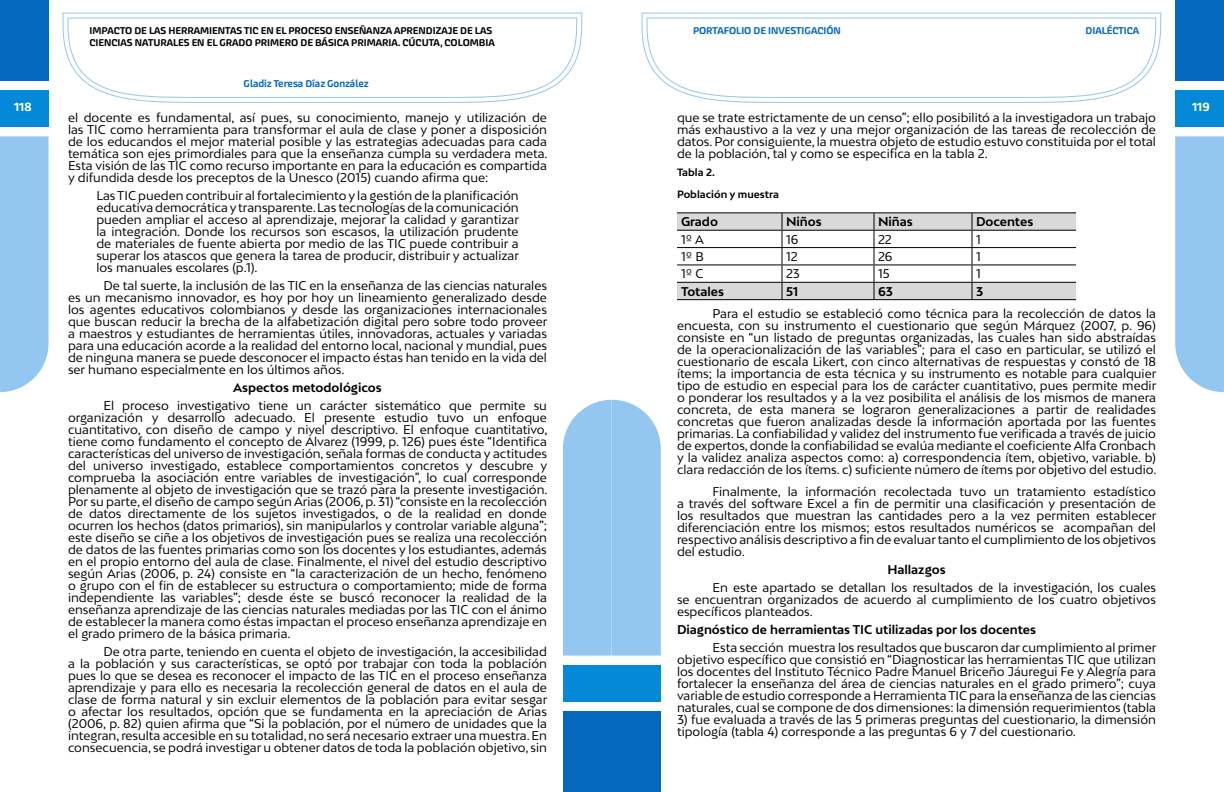
<style>
.page{position:relative;width:1224px;height:792px;background:#fff}
.page>*{position:absolute;margin:0;border:0;box-sizing:border-box;transform-origin:0 0}
.t1{font:12px/12px "Bw Mitga";color:#000;text-align:justify}
.t2{font:700 12px "Bw Mitga";color:#000}
.t3{font:500 12px "Akceler Aalt";color:#fff}
.t4{font:500 10px/12px "Akceler Aalt";color:#000}
.t5{font:500 10px "Akceler Aalt";color:#0068c2}
.t6{font:700 10px "Bw Mitga";color:#000}
</style>
<div class="page">
<div style="left:0;top:0;width:49px;height:81px;background:#0468be"></div>
<div style="left:0;top:90px;width:49px;height:37px;background:#0489d8"></div>
<div style="left:0;top:136px;width:49px;height:256px;background:#93c6f1"></div>
<div style="left:563px;top:711px;width:49px;height:81px;background:#0468be"></div>
<div style="left:563px;top:665px;width:49px;height:37px;background:#0489d8"></div>
<svg style="left:62px;top:12px;width:521px;height:91px"></svg>
<svg style="left:67px;top:17px;width:511px;height:81px"></svg>
<div style="left:1175px;top:0;width:49px;height:81px;background:#0468be"></div>
<div style="left:1175px;top:90px;width:49px;height:37px;background:#0489d8"></div>
<div style="left:1175px;top:136px;width:49px;height:256px;background:#93c6f1"></div>
<div style="left:612px;top:711px;width:49px;height:81px;background:#0468be"></div>
<div style="left:612px;top:665px;width:49px;height:37px;background:#0489d8"></div>
<div style="left:563px;top:400px;width:98px;height:256px;background:#93c6f1"></div>
<svg style="left:641px;top:12px;width:521px;height:91px"></svg>
<svg style="left:646px;top:17px;width:511px;height:81px"></svg>
<hr style="left:677px;top:212px;width:105px;height:1px;background:#000">
<hr style="left:782px;top:212px;width:92px;height:1px;background:#000">
<hr style="left:874px;top:212px;width:98px;height:1px;background:#000">
<hr style="left:972px;top:212px;width:104px;height:1px;background:#000">
<svg style="left:677px;top:213px;width:399px;height:86px"></svg>
<hr style="left:677px;top:299px;width:105px;height:1px;background:#000">
<hr style="left:782px;top:299px;width:92px;height:1px;background:#000">
<hr style="left:874px;top:299px;width:98px;height:1px;background:#000">
<hr style="left:972px;top:299px;width:104px;height:1px;background:#000">
<p class="t4" style="left:90px;top:24px;width:407px">IMPACTO DE LAS HERRAMIENTAS TIC EN EL PROCESO ENSEÑANZA APRENDIZAJE DE LAS<br>CIENCIAS NATURALES EN EL GRADO PRIMERO DE BÁSICA PRIMARIA. CÚCUTA, COLOMBIA</p>
<p class="t5" style="left:693px;top:23px;width:149px">PORTAFOLIO DE INVESTIGACIÓN</p>
<p class="t5" style="left:1085px;top:23px;width:55px">DIALÉCTICA</p>
<p class="t5" style="left:244px;top:76px;width:126px">Gladiz Teresa Díaz González</p>
<p class="t3" style="left:14px;top:98px;width:19px">118</p>
<p class="t3" style="left:1192px;top:98px;width:19px">119</p>
<p class="t1" style="left:68px;top:112px;width:481px">el docente es fundamental, así pues, su conocimiento, manejo y utilización de las TIC como herramienta para transformar el aula de clase y poner a disposición de los educandos el mejor material posible y las estrategias adecuadas para cada temática son ejes primordiales para que la enseñanza cumpla su verdadera meta.<br>Esta visión de las TIC como recurso importante en para la educación es compartida y difundida desde los preceptos de la Unesco (2015) cuando afirma que:</p>
<p class="t1" style="left:96px;top:190px;width:424px">Las TIC pueden contribuir al fortalecimiento y la gestión de la planificación educativa democrática y transparente. Las tecnologías de la comunicación pueden ampliar el acceso al aprendizaje, mejorar la calidad y garantizar la integración. Donde los recursos son escasos, la utilización prudente de materiales de fuente abierta por medio de las TIC puede contribuir a superar los atascos que genera la tarea de producir, distribuir y actualizar los manuales escolares (p.1).</p>
<p class="t1" style="left:68px;top:280px;width:481px;text-indent:35px">De tal suerte, la inclusión de las TIC en la enseñanza de las ciencias naturales es un mecanismo innovador, es hoy por hoy un lineamiento generalizado desde los agentes educativos colombianos y desde las organizaciones internacionales que buscan reducir la brecha de la alfabetización digital pero sobre todo proveer a maestros y estudiantes de herramientas útiles, innovadoras, actuales y variadas para una educación acorde a la realidad del entorno local, nacional y mundial, pues de ninguna manera se puede desconocer el impacto éstas han tenido en la vida del ser humano especialmente en los últimos años.</p>
<p class="t2" style="left:233px;top:380px;width:150px">Aspectos metodológicos</p>
<p class="t1" style="left:68px;top:400px;width:481px;text-indent:35px">El proceso investigativo tiene un carácter sistemático que permite su organización y desarrollo adecuado. El presente estudio tuvo un enfoque cuantitativo, con diseño de campo y nivel descriptivo. El enfoque cuantitativo, tiene como fundamento el concepto de Álvarez (1999, p. 126) pues éste “Identifica características del universo de investigación, señala formas de conducta y actitudes del universo investigado, establece comportamientos concretos y descubre y comprueba la asociación entre variables de investigación”, lo cual corresponde plenamente al objeto de investigación que se trazó para la presente investigación.<br>Por su parte, el diseño de campo según Arias (2006, p. 31) “consiste en la recolección de datos directamente de los sujetos investigados, o de la realidad en donde ocurren los hechos (datos primarios), sin manipularlos y controlar variable alguna”; este diseño se ciñe a los objetivos de investigación pues se realiza una recolección de datos de las fuentes primarias como son los docentes y los estudiantes, además en el propio entorno del aula de clase. Finalmente, el nivel del estudio descriptivo según Arias (2006, p. 24) consiste en “la caracterización de un hecho, fenómeno o grupo con el fin de establecer su estructura o comportamiento; mide de forma independiente las variables”; desde éste se buscó reconocer la realidad de la enseñanza aprendizaje de las ciencias naturales mediadas por las TIC con el ánimo de establecer la manera como éstas impactan el proceso enseñanza aprendizaje en el grado primero de la básica primaria.</p>
<p class="t1" style="left:68px;top:646px;width:481px;text-indent:35px">De otra parte, teniendo en cuenta el objeto de investigación, la accesibilidad a la población y sus características, se optó por trabajar con toda la población pues lo que se desea es reconocer el impacto de las TIC en el proceso enseñanza aprendizaje y para ello es necesaria la recolección general de datos en el aula de clase de forma natural y sin excluir elementos de la población para evitar sesgar o afectar los resultados, opción que se fundamenta en la apreciación de Arias (2006, p. 82) quien afirma que “Si la población, por el número de unidades que la integran, resulta accesible en su totalidad, no será necesario extraer una muestra. En consecuencia, se podrá investigar u obtener datos de toda la población objetivo, sin</p>
<p class="t1" style="left:677px;top:112px;width:481px">que se trate estrictamente de un censo”; ello posibilitó a la investigadora un trabajo más exhaustivo a la vez y una mejor organización de las tareas de recolección de datos. Por consiguiente, la muestra objeto de estudio estuvo constituida por el total de la población, tal y como se especifica en la tabla 2.</p>
<p class="t6" style="left:677px;top:166px;width:40px">Tabla 2.</p>
<p class="t6" style="left:677px;top:188px;width:103px">Población y muestra</p>
<p class="t2" style="left:681px;top:214px;width:38px">Grado</p>
<p class="t2" style="left:786px;top:214px;width:37px">Niños</p>
<p class="t2" style="left:878px;top:214px;width:36px">Niñas</p>
<p class="t2" style="left:976px;top:214px;width:59px">Docentes</p>
<p class="t1" style="left:681px;top:233px;width:24px">1º A</p>
<p class="t1" style="left:786px;top:233px;width:14px">16</p>
<p class="t1" style="left:878px;top:233px;width:15px">22</p>
<p class="t1" style="left:976px;top:233px;width:6px">1</p>
<p class="t1" style="left:681px;top:250px;width:24px">1º B</p>
<p class="t1" style="left:786px;top:250px;width:13px">12</p>
<p class="t1" style="left:878px;top:250px;width:16px">26</p>
<p class="t1" style="left:976px;top:250px;width:6px">1</p>
<p class="t1" style="left:681px;top:267px;width:24px">1º C</p>
<p class="t1" style="left:786px;top:267px;width:15px">23</p>
<p class="t1" style="left:878px;top:267px;width:13px">15</p>
<p class="t1" style="left:976px;top:267px;width:6px">1</p>
<p class="t2" style="left:681px;top:283px;width:45px">Totales</p>
<p class="t2" style="left:786px;top:283px;width:14px">51</p>
<p class="t2" style="left:878px;top:283px;width:17px">63</p>
<p class="t2" style="left:976px;top:283px;width:9px">3</p>
<p class="t1" style="left:677px;top:307px;width:481px;text-indent:35px">Para el estudio se estableció como técnica para la recolección de datos la encuesta, con su instrumento el cuestionario que según Márquez (2007, p. 96) consiste en “un listado de preguntas organizadas, las cuales han sido abstraídas de la operacionalización de las variables”; para el caso en particular, se utilizó el cuestionario de escala Likert, con cinco alternativas de respuestas y constó de 18 ítems; la importancia de esta técnica y su instrumento es notable para cualquier tipo de estudio en especial para los de carácter cuantitativo, pues permite medir o ponderar los resultados y a la vez posibilita el análisis de los mismos de manera concreta, de esta manera se lograron generalizaciones a partir de realidades concretas que fueron analizadas desde la información aportada por las fuentes primarias. La confiabilidad y validez del instrumento fue verificada a través de juicio de expertos, donde la confiabilidad se evalúa mediante el coeficiente Alfa Cronbach y la validez analiza aspectos como: a) correspondencia ítem, objetivo, variable. b) clara redacción de los ítems. c) suficiente número de ítems por objetivo del estudio.</p>
<p class="t1" style="left:677px;top:485px;width:481px;text-indent:35px">Finalmente, la información recolectada tuvo un tratamiento estadístico a través del software Excel a fin de permitir una clasificación y presentación de los resultados que muestran las cantidades pero a la vez permiten establecer diferenciación entre los mismos; estos resultados numéricos se acompañan del respectivo análisis descriptivo a fin de evaluar tanto el cumplimiento de los objetivos del estudio.</p>
<p class="t2" style="left:887px;top:562px;width:60px">Hallazgos</p>
<p class="t1" style="left:677px;top:581px;width:481px;text-indent:35px">En este apartado se detallan los resultados de la investigación, los cuales se encuentran organizados de acuerdo al cumplimiento de los cuatro objetivos específicos planteados.</p>
<p class="t2" style="left:677px;top:622px;width:361px">Diagnóstico de herramientas TIC utilizadas por los docentes</p>
<p class="t1" style="left:677px;top:641px;width:481px;text-indent:35px">Esta sección muestra los resultados que buscaron dar cumplimiento al primer objetivo específico que consistió en “Diagnosticar las herramientas TIC que utilizan los docentes del Instituto Técnico Padre Manuel Briceño Jáuregui Fe y Alegría para fortalecer la enseñanza del área de ciencias naturales en el grado primero”; cuya variable de estudio corresponde a Herramienta TIC para la enseñanza de las ciencias naturales, cual se compone de dos dimensiones: la dimensión requerimientos (tabla</p>
<p class="t1" style="left:677px;top:713px;width:480px">3) fue evaluada a través de las 5 primeras preguntas del cuestionario, la dimensión tipología (tabla 4) corresponde a las preguntas 6 y 7 del cuestionario.</p>
</div>
